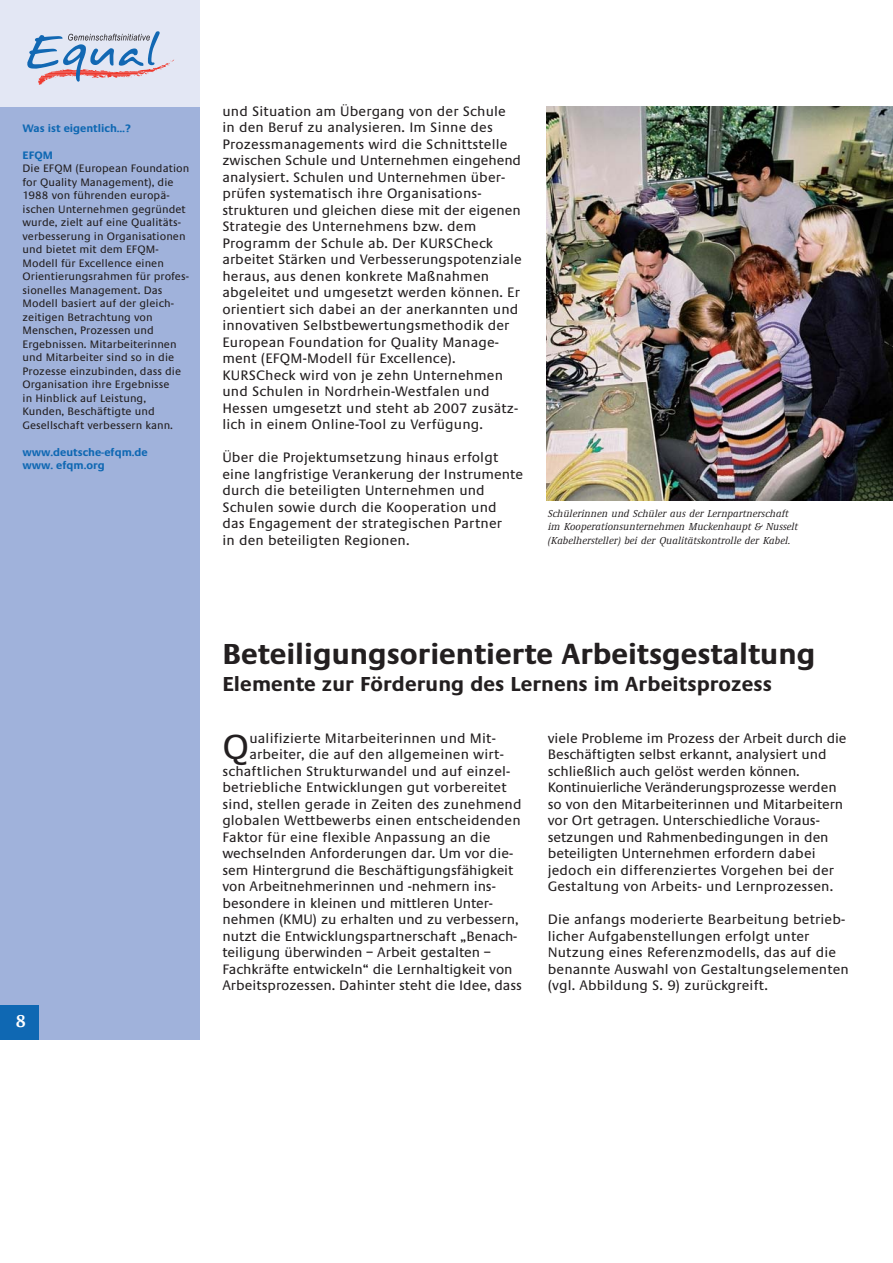
<style>
.page{position:relative;width:893px;height:1263px;background:#fff}
.page>*{position:absolute;margin:0;border:0;box-sizing:border-box;transform-origin:0 0}
.t1{font:36.3px "Praxis EF";color:#231f20}
.t2{font:700 30px "Praxis EF";color:#231f20}
.t3{font:700 21px "Praxis EF";letter-spacing:.005em;color:#231f20}
.t4{font:600 18px "Demos EF";color:#fff}
.t5{font:14.25px/16.5px "Praxis EF";letter-spacing:.01em;color:#231f20}
.t6{font:11.25px/13.5px "Praxis EF";letter-spacing:.005em;color:#231f20}
.t7{font:700 11.25px/13.5px "Praxis EF";color:#0f68b3}
.t8{font:italic 500 10.5px/13.5px "Demos EF";letter-spacing:.01em;color:#231f20}
</style>
<div class="page">
<div style="left:0;top:106px;width:200px;height:934px;background:#a0b2db"></div>
<div style="left:0;top:0;width:200px;height:106px;background:#e3e7f4"></div>
<svg style="left:27px;top:31px;width:147px;height:54px"></svg>
<div style="left:0;top:1006px;width:38px;height:34px;background:#0f68b3"></div>
<img style="left:546px;top:106px;width:347px;height:394px">
<p class="t7" style="left:23px;top:122px;width:110px">Was ist eigentlich…?</p>
<p class="t7" style="left:23px;top:149px;width:32px">EFQM</p>
<p class="t6" style="left:23px;top:163px;width:168px">Die EFQM (European Foundation for Quality Management), die<br>1988 von führenden europä&shy;ischen Unternehmen gegründet wurde, zielt auf eine Qualitäts&shy;verbesserung in Organisationen und bietet mit dem EFQM-<br>Modell für Excellence einen<br>Orientierungsrahmen für profes&shy;sionelles Management. Das<br>Modell basiert auf der gleich&shy;zeitigen Betrachtung von<br>Menschen, Prozessen und<br>Ergebnissen. Mitarbeiterinnen und Mitarbeiter sind so in die<br>Prozesse einzubinden, dass die<br>Organisation ihre Ergebnisse<br>in Hinblick auf Leistung,<br>Kunden, Beschäftigte und<br>Gesellschaft verbessern kann.</p>
<p class="t7" style="left:23px;top:446px;width:127px">www.deutsche-efqm.de www. efqm.org</p>
<p class="t5" style="left:222px;top:103px;width:301px">und Situation am Übergang von der Schule in den Beruf zu analysieren. Im Sinne des Prozessmanagements wird die Schnittstelle zwischen Schule und Unternehmen eingehend analysiert. Schulen und Unternehmen über&shy;prüfen systematisch ihre Organisations&shy;strukturen und gleichen diese mit der eigenen Strategie des Unternehmens bzw. dem Programm der Schule ab. Der KURSCheck arbeitet Stärken und Verbesserungspotenziale heraus, aus denen konkrete Maßnahmen abgeleitet und umgesetzt werden können. Er orientiert sich dabei an der anerkannten und innovativen Selbstbewertungsmethodik der European Foundation for Quality Manage&shy;ment (EFQM-Modell für Excellence).<br>KURSCheck wird von je zehn Unternehmen und Schulen in Nordrhein-Westfalen und Hessen umgesetzt und steht ab 2007 zusätz&shy;lich in einem Online-Tool zu Verfügung.</p>
<p class="t5" style="left:222px;top:450px;width:302px">Über die Projektumsetzung hinaus erfolgt eine langfristige Verankerung der Instrumente durch die beteiligten Unternehmen und Schulen sowie durch die Kooperation und<br>das Engagement der strategischen Partner<br>in den beteiligten Regionen.</p>
<p class="t8" style="left:548px;top:507px;width:251px">Schülerinnen und Schüler aus der Lernpartnerschaft im Kooperationsunternehmen Muckenhaupt &amp; Nusselt (Kabelhersteller) bei der Qualitätskontrolle der Kabel.</p>
<p class="t4" style="left:16px;top:1014px;width:12px">8</p>
<h2 class="t2" style="left:222px;top:642px;width:594px">Beteiligungsorientierte Arbeitsgestaltung</h2>
<h3 class="t3" style="left:222px;top:676px;width:551px">Elemente zur Förderung des Lernens im Arbeitsprozess</h3>
<h1 class="t1" style="left:222px;top:733px;width:28px">Q</h1>
<p class="t5" style="left:249px;top:730px;width:248px">ualifizierte Mitarbeiterinnen und Mit-</p>
<p class="t5" style="left:249px;top:747px;width:256px">arbeiter, die auf den allgemeinen wirt-</p>
<p class="t5" style="left:222px;top:763px;width:289px">schaftlichen Strukturwandel und auf einzel-</p>
<p class="t5" style="left:222px;top:780px;width:286px">betriebliche Entwicklungen gut vorbereitet</p>
<p class="t5" style="left:222px;top:796px;width:301px">sind, stellen gerade in Zeiten des zunehmend</p>
<p class="t5" style="left:222px;top:813px;width:300px">globalen Wettbewerbs einen entscheidenden</p>
<p class="t5" style="left:222px;top:829px;width:270px">Faktor für eine flexible Anpassung an die</p>
<p class="t5" style="left:222px;top:846px;width:292px">wechselnden Anforderungen dar. Um vor die-</p>
<p class="t5" style="left:222px;top:862px;width:293px">sem Hintergrund die Beschäftigungsfähigkeit</p>
<p class="t5" style="left:222px;top:879px;width:275px">von Arbeitnehmerinnen und -nehmern ins-</p>
<p class="t5" style="left:222px;top:895px;width:272px">besondere in kleinen und mittleren Unter-</p>
<p class="t5" style="left:222px;top:912px;width:298px">nehmen (KMU) zu erhalten und zu verbessern,</p>
<p class="t5" style="left:222px;top:928px;width:296px">nutzt die Entwicklungspartnerschaft „Benach-</p>
<p class="t5" style="left:222px;top:945px;width:270px">teiligung überwinden – Arbeit gestalten –</p>
<p class="t5" style="left:222px;top:961px;width:292px">Fachkräfte entwickeln“ die Lernhaltigkeit von</p>
<p class="t5" style="left:222px;top:978px;width:301px">Arbeitsprozessen. Dahinter steht die Idee, dass</p>
<p class="t5" style="left:548px;top:730px;width:300px">viele Probleme im Prozess der Arbeit durch die Beschäftigten selbst erkannt, analysiert und schließlich auch gelöst werden können.<br>Kontinuierliche Veränderungsprozesse werden so von den Mitarbeiterinnen und Mitarbeitern vor Ort getragen. Unterschiedliche Voraus&shy;setzungen und Rahmenbedingungen in den beteiligten Unternehmen erfordern dabei jedoch ein differenziertes Vorgehen bei der Gestaltung von Arbeits- und Lernprozessen.</p>
<p class="t5" style="left:548px;top:912px;width:302px">Die anfangs moderierte Bearbeitung betrieb&shy;licher Aufgabenstellungen erfolgt unter Nutzung eines Referenzmodells, das auf die benannte Auswahl von Gestaltungselementen (vgl. Abbildung S. 9) zurückgreift.</p>
</div>
